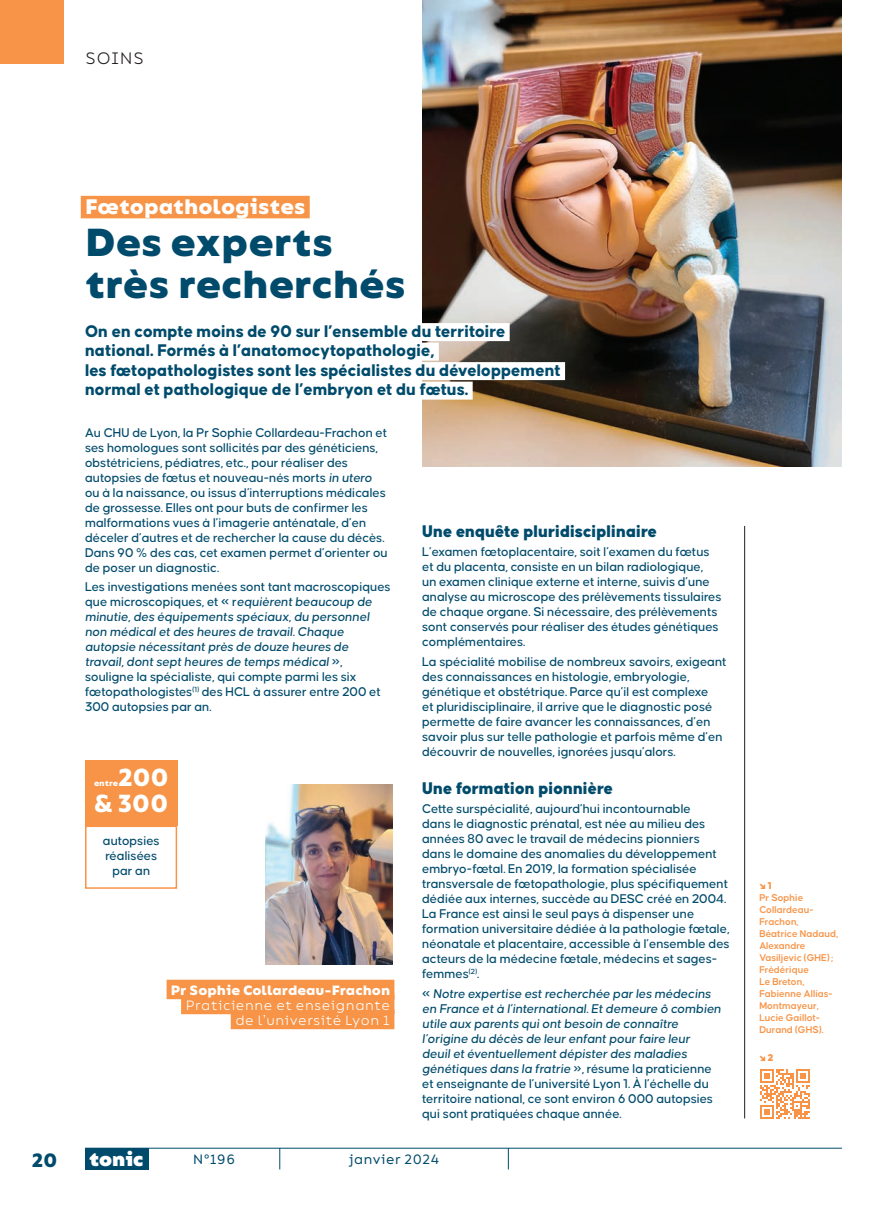
<style>
.page{position:relative;width:893px;height:1212px;background:#fff}
.page>*{position:absolute;margin:0;border:0;box-sizing:border-box;transform-origin:0 0}
.t1{font:700 39px/42px "Bion";color:#004b6c}
.t2{font:700 24.6px/26.5px "Bion";letter-spacing:.01em;color:#fff;text-align:right}
.t3{font:700 21px "Bion";color:#fff}
.t4{font:800 19.2px "Bion";color:#fff}
.t5{font:700 19.2px "Bion";color:#004b6c}
.t6{font:800 18px/19.5px "Causten";color:#004b6c}
.t7{font:900 18px "Causten";color:#004b6c}
.t8{font:16.5px "Bion";color:#231f20}
.t9{font:500 13.5px/15px "Causten";color:#004b6c}
.t10{font:italic 500 13.5px/15px "Causten";color:#004b6c}
.t11{font:13.5px/15px "Bion";color:#fff;text-align:right}
.t12{font:700 13.5px "Bion";color:#fff}
.t13{font:13.5px "Bion";color:#004b6c}
.t14{font:600 10.5px/12px "Causten";color:#f79447}
.t15{font:900 10.5px "Causten";color:#f79447}
.t16{font:700 8.1px "Bion";letter-spacing:-.005em;color:#fff}
.s1{font-style:italic}
.s2{font-style:normal}
</style>
<div class="page">
<img style="left:422px;top:0;width:420px;height:466px">
<hr style="left:744px;top:526px;width:1px;height:592px;background:#231f20">
<div style="left:85px;top:760px;width:92px;height:65px;background:#f79447"></div>
<div style="left:85px;top:825px;width:92px;height:64px;border:2px solid #f79447"></div>
<img style="left:265px;top:784px;width:127px;height:180px">
<div style="left:167px;top:980px;width:227px;height:19px;background:#f79447"></div>
<div style="left:181px;top:995px;width:213px;height:19px;background:#f79447"></div>
<div style="left:231px;top:1010px;width:163px;height:19px;background:#f79447"></div>
<div style="left:81px;top:196px;width:229px;height:22px;background:#f79447"></div>
<div style="left:81px;top:323px;width:429px;height:18px;background:#fff"></div>
<div style="left:81px;top:343px;width:358px;height:18px;background:#fff"></div>
<div style="left:81px;top:362px;width:484px;height:18px;background:#fff"></div>
<div style="left:81px;top:382px;width:392px;height:18px;background:#fff"></div>
<svg style="left:760px;top:1069px;width:50px;height:50px"></svg>
<hr style="left:85px;top:1148px;width:757px;height:1px;background:#004b6c">
<div style="left:85px;top:1148px;width:64px;height:21px;background:#004b6c"></div>
<svg style="left:279px;top:1148px;width:1px;height:21px"></svg>
<svg style="left:508px;top:1148px;width:1px;height:21px"></svg>
<div style="left:0;top:0;width:64px;height:64px;background:#f79447"></div>
<p class="t8" style="left:85px;top:49px;width:61px">SOINS</p>
<h3 class="t3" style="left:85px;top:195px;width:222px">Fœtopathologistes</h3>
<h1 class="t1" style="left:85px;top:223px;width:323px">Des experts très recherchés</h1>
<h3 class="t6" style="left:85px;top:321px;width:477px">On en compte moins de 90 sur l’ensemble du territoire national. Formés à l’anatomocytopathologie,<br>les fœtopathologistes sont les spécialistes du développement normal et pathologique de l’embryon et du fœtus.</h3>
<p class="t9" style="left:85px;top:425px;width:304px">Au CHU de Lyon, la Pr Sophie Collardeau-Frachon et ses homologues sont sollicités par des généticiens, obstétriciens, pédiatres, etc., pour réaliser des autopsies de fœtus et nouveau-nés morts <span class="s1">in utero </span>ou à la naissance, ou issus d’interruptions médicales de grossesse. Elles ont pour buts de confirmer les malformations vues à l’imagerie anténatale, d’en déceler d’autres et de rechercher la cause du décès.<br>Dans 90 % des cas, cet examen permet d’orienter ou de poser un diagnostic.</p>
<p class="t10" style="left:85px;top:579px;width:307px"><span class="s2">Les investigations menées sont tant macroscopiques que microscopiques, et « r</span>equièrent beaucoup de minutie, des équipements spéciaux, du personnel non médical et des heures de travail. Chaque autopsie nécessitant près de douze heures de travail, dont sept heures de temps médical <span class="s2">», souligne la spécialiste, qui compte parmi les six fœtopathologistes</span><sup>(1)</sup> <span class="s2">des HCL à assurer entre 200 et 300 autopsies par an.</span></p>
<h2 class="t2" style="left:94px;top:765px;width:76px">200 &amp; 300</h2>
<p class="t9" style="left:103px;top:833px;width:58px;text-align:center">autopsies réalisées par an</p>
<p class="t16" style="left:94px;top:778px;width:26px">entre</p>
<p class="t12" style="left:171px;top:982px;width:221px">Pr Sophie Collardeau-Frachon</p>
<p class="t11" style="left:185px;top:998px;width:206px">Praticienne et enseignante de l’université Lyon 1</p>
<h3 class="t7" style="left:422px;top:521px;width:236px">Une enquête pluridisciplinaire</h3>
<p class="t9" style="left:422px;top:544px;width:301px">L’examen fœtoplacentaire, soit l’examen du fœtus et du placenta, consiste en un bilan radiologique,<br>un examen clinique externe et interne, suivis d’une analyse au microscope des prélèvements tissulaires de chaque organe. Si nécessaire, des prélèvements sont conservés pour réaliser des études génétiques complémentaires.</p>
<p class="t9" style="left:422px;top:653px;width:306px">La spécialité mobilise de nombreux savoirs, exigeant des connaissances en histologie, embryologie, génétique et obstétrique. Parce qu’il est complexe<br>et pluridisciplinaire, il arrive que le diagnostic posé permette de faire avancer les connaissances, d’en savoir plus sur telle pathologie et parfois même d’en découvrir de nouvelles, ignorées jusqu’alors.</p>
<h3 class="t7" style="left:422px;top:778px;width:192px">Une formation pionnière</h3>
<p class="t9" style="left:422px;top:801px;width:309px">Cette surspécialité, aujourd’hui incontournable<br>dans le diagnostic prénatal, est née au milieu des années 80 avec le travail de médecins pionniers dans le domaine des anomalies du développement embryo-fœtal. En 2019, la formation spécialisée transversale de fœtopathologie, plus spécifiquement dédiée aux internes, succède au DESC créé en 2004.<br>La France est ainsi le seul pays à dispenser une formation universitaire dédiée à la pathologie fœtale, néonatale et placentaire, accessible à l’ensemble des acteurs de la médecine fœtale, médecins et sages&shy;femmes<sup>(2)</sup>.</p>
<p class="t10" style="left:422px;top:986px;width:300px"><span class="s2">«</span> Notre expertise est recherchée par les médecins en France et à l’international. Et demeure ô combien utile aux parents qui ont besoin de connaître l’origine du décès de leur enfant pour faire leur deuil et éventuellement dépister des maladies génétiques dans la fratrie <span class="s2">», résume la praticienne et enseignante de l’université Lyon 1. À l’échelle du territoire national, ce sont environ 6 000 autopsies qui sont pratiquées chaque année.</span></p>
<h3 class="t5" style="left:32px;top:1149px;width:27px">20</h3>
<h3 class="t4" style="left:89px;top:1148px;width:56px">tonic</h3>
<p class="t13" style="left:193px;top:1152px;width:44px">N°196</p>
<p class="t13" style="left:349px;top:1152px;width:92px">janvier 2024</p>
<p class="t15" style="left:759px;top:879px;width:14px">↘ 1</p>
<p class="t14" style="left:759px;top:891px;width:80px">Pr Sophie<br>Collardeau-<br>Frachon,<br>Béatrice Nadaud,<br>Alexandre<br>Vasiljevic (GHE);<br>Frédérique<br>Le Breton,<br>Fabienne Allias-<br>Montmayeur,<br>Lucie Gaillot-<br>Durand (GHS).</p>
<p class="t15" style="left:759px;top:1051px;width:16px">↘ 2</p>
</div>
